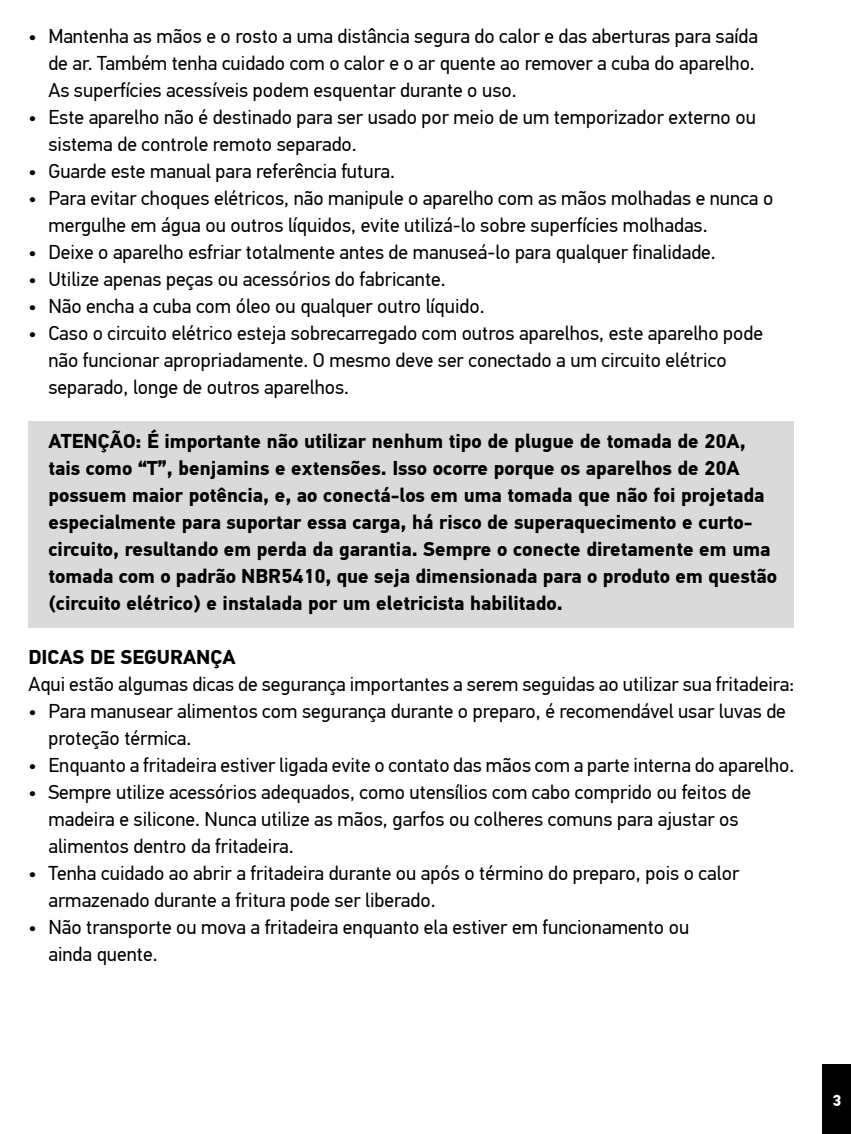
<style>
.page{position:relative;width:851px;height:1134px;background:#fff}
.page>*{position:absolute;margin:0;border:0;box-sizing:border-box;transform-origin:0 0}
.t1{font:20px/27px "PF Din Text Pro";color:#000}
.t2{font:700 20px/27px "PF Din Text Pro";color:#000}
.t3{font:700 16px "PF Din Text Pro";color:#fff}
</style>
<div class="page">
<div style="left:822px;top:1064px;width:28px;height:70px;background:#000"></div>
<div style="left:28px;top:421px;width:766px;height:207px;background:#dadada"></div>
<p class="t1" style="left:48px;top:23px;width:711px;text-indent:-20px">• Mantenha as mãos e o rosto a uma distância segura do calor e das aberturas para saída de ar. Também tenha cuidado com o calor e o ar quente ao remover a cuba do aparelho.<br>As superfícies acessíveis podem esquentar durante o uso.</p>
<p class="t1" style="left:48px;top:104px;width:709px;text-indent:-20px">• Este aparelho não é destinado para ser usado por meio de um temporizador externo ou sistema de controle remoto separado.</p>
<p class="t1" style="left:28px;top:158px;width:368px">• Guarde este manual para referência futura.</p>
<p class="t1" style="left:48px;top:185px;width:726px;text-indent:-20px">• Para evitar choques elétricos, não manipule o aparelho com as mãos molhadas e nunca o mergulhe em água ou outros líquidos, evite utilizá-lo sobre superfícies molhadas.</p>
<p class="t1" style="left:28px;top:239px;width:688px">• Deixe o aparelho esfriar totalmente antes de manuseá-lo para qualquer finalidade.</p>
<p class="t1" style="left:28px;top:266px;width:419px">• Utilize apenas peças ou acessórios do fabricante.</p>
<p class="t1" style="left:28px;top:293px;width:457px">• Não encha a cuba com óleo ou qualquer outro líquido.</p>
<p class="t1" style="left:48px;top:320px;width:716px;text-indent:-20px">• Caso o circuito elétrico esteja sobrecarregado com outros aparelhos, este aparelho pode não funcionar apropriadamente. O mesmo deve ser conectado a um circuito elétrico separado, longe de outros aparelhos.</p>
<p class="t2" style="left:48px;top:428px;width:730px">ATENÇÃO: É importante não utilizar nenhum tipo de plugue de tomada de 20A, tais como “T”, benjamins e extensões. Isso ocorre porque os aparelhos de 20A possuem maior potência, e, ao conectá-los em uma tomada que não foi projetada especialmente para suportar essa carga, há risco de superaquecimento e curto&shy;circuito, resultando em perda da garantia. Sempre o conecte diretamente em uma tomada com o padrão NBR5410, que seja dimensionada para o produto em questão (circuito elétrico) e instalada por um eletricista habilitado.</p>
<p class="t2" style="left:28px;top:644px;width:209px">DICAS DE SEGURANÇA</p>
<p class="t1" style="left:28px;top:671px;width:767px">Aqui estão algumas dicas de segurança importantes a serem seguidas ao utilizar sua fritadeira:</p>
<p class="t1" style="left:48px;top:698px;width:739px;text-indent:-20px">• Para manusear alimentos com segurança durante o preparo, é recomendável usar luvas de proteção térmica.</p>
<p class="t1" style="left:28px;top:752px;width:767px">• Enquanto a fritadeira estiver ligada evite o contato das mãos com a parte interna do aparelho.</p>
<p class="t1" style="left:48px;top:779px;width:704px;text-indent:-20px">• Sempre utilize acessórios adequados, como utensílios com cabo comprido ou feitos de madeira e silicone. Nunca utilize as mãos, garfos ou colheres comuns para ajustar os alimentos dentro da fritadeira.</p>
<p class="t1" style="left:48px;top:860px;width:692px;text-indent:-20px">• Tenha cuidado ao abrir a fritadeira durante ou após o término do preparo, pois o calor armazenado durante a fritura pode ser liberado.</p>
<p class="t1" style="left:48px;top:914px;width:642px;text-indent:-20px">• Não transporte ou mova a fritadeira enquanto ela estiver em funcionamento ou ainda quente.</p>
<p class="t3" style="left:832px;top:1091px;width:10px">3</p>
</div>
